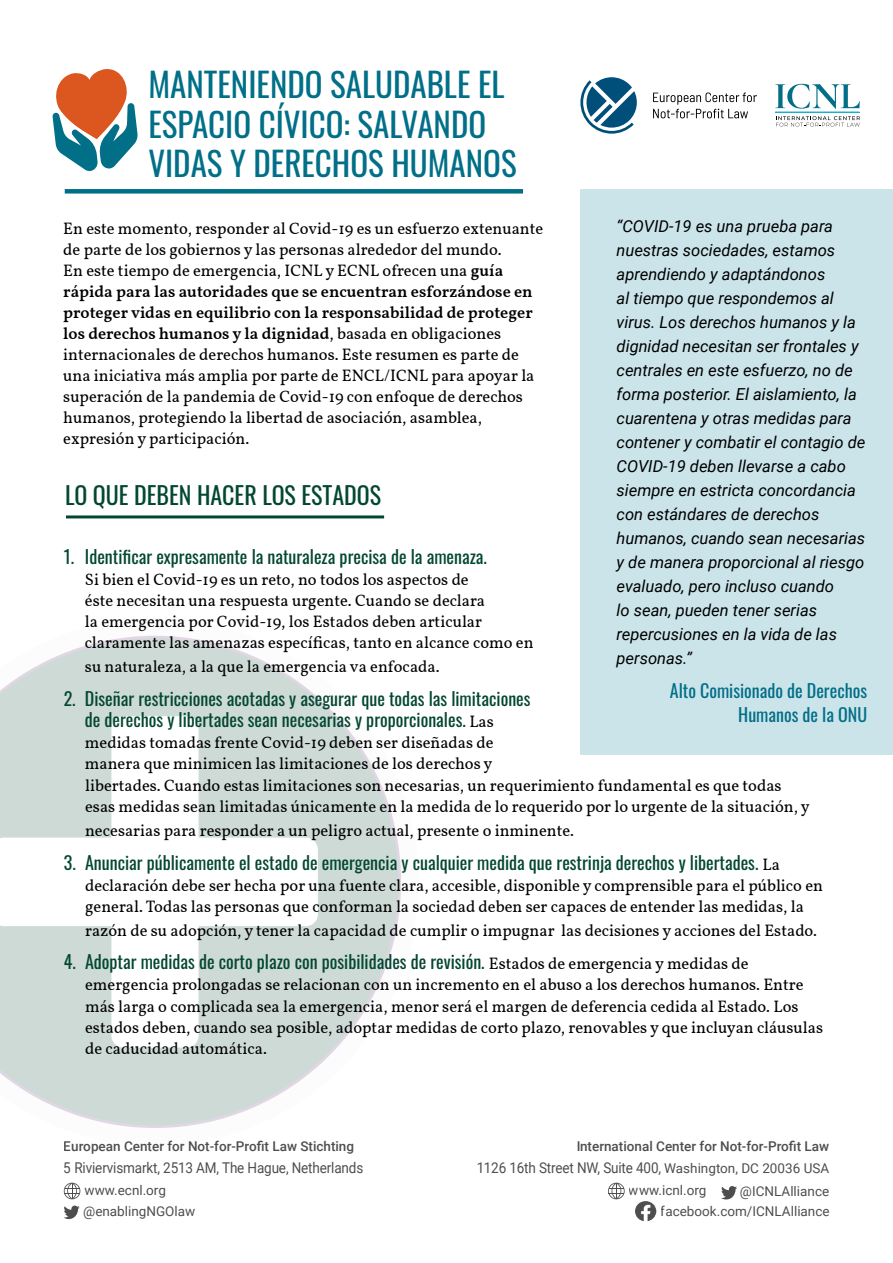
<style>
.page{position:relative;width:893px;height:1263px;background:#fff}
.page>*{position:absolute;margin:0;border:0;box-sizing:border-box;transform-origin:0 0}
.t1{font:33px/39.6px "Oswald";color:#016f87}
.t2{font:24px "Oswald";color:#034732}
.t3{font:18px/21px "Oswald";color:#034732}
.t4{font:18px/24px "Oswald";color:#016f87}
.t5{font:16.5px/21px "Vollkorn";color:#000}
.t6{font:italic 16.5px/24px "Roboto";color:#000}
.t7{font:14.85px "Roboto";letter-spacing:-.01em;color:#000;scale:.91 1}
.t8{font:500 13.5px "Roboto";color:#000}
.t9{font:13.5px/21.1px "Roboto";color:#000}
.s1{font-weight:600}
.s2{font-family:"Vollkorn";font-size:16.5px;color:#000}
.s3{font-size:13.5px}
</style>
<div class="page">
<svg style="left:52px;top:69px;width:86px;height:102px"></svg>
<svg style="left:0;top:636px;width:401px;height:492px"></svg>
<svg style="left:0;top:716px;width:318px;height:331px;fill:#cddad6"></svg>
<div style="left:580px;top:189px;width:313px;height:566px;background:#cbe4ea"></div>
<div style="left:65px;top:189px;width:458px;height:5px;background:#016f87"></div>
<svg style="left:653px;top:92px;width:104px;height:26px"></svg>
<svg style="left:580px;top:77px;width:57px;height:57px"></svg>
<hr style="left:66px;top:515px;width:318px;height:3px;background:#034732">
<svg style="left:608px;top:1183px;width:17px;height:17px"></svg>
<svg style="left:63px;top:1183px;width:17px;height:36px"></svg>
<svg style="left:721px;top:1186px;width:16px;height:13px"></svg>
<img style="left:635px;top:1201px;width:21px;height:20px">
<svg style="left:775px;top:84px;width:85px;height:25px"></svg>
<svg style="left:776px;top:116px;width:84px;height:11px"></svg>
<hr style="left:775px;top:112px;width:84px;height:1px;background:#13b1d4">
<h1 class="t1" style="left:148px;top:61px;width:370px">Manteniendo saludable el espacio cívico: Salvando vidas y derechos humanos</h1>
<p class="t5" style="left:63px;top:218px;width:481px">En este momento, responder al Covid-19 es un esfuerzo extenuante de parte de los gobiernos y las personas alrededor del mundo.<br>En este tiempo de emergencia, ICNL y ECNL ofrecen una <span class="s1">guía rápida para las autoridades que se encuentran esforzándose en proteger vidas en equilibrio con la responsabilidad de proteger los derechos humanos y la dignidad</span>, basada en obligaciones internacionales de derechos humanos. Este resumen es parte de una iniciativa más amplia por parte de ENCL/ICNL para apoyar la superación de la pandemia de Covid-19 con enfoque de derechos humanos, protegiendo la libertad de asociación, asamblea, expresión y participación.</p>
<p class="t6" style="left:617px;top:213px;width:250px">“COVID-19 es una prueba para nuestras sociedades, estamos aprendiendo y adaptándonos<br>al tiempo que respondemos al virus. Los derechos humanos y la dignidad necesitan ser frontales y centrales en este esfuerzo, no de forma posterior. El aislamiento, la cuarentena y otras medidas para contener y combatir el contagio de<br>COVID-19 deben llevarse a cabo siempre en estricta concordancia con estándares de derechos humanos, cuando sean necesarias y de manera proporcional al riesgo evaluado, pero incluso cuando<br>lo sean, pueden tener serias repercusiones en la vida de las personas.”</p>
<p class="t4" style="left:738px;top:677px;width:130px;text-indent:-68px">Alto Comisionado de Derechos<br>Humanos de la ONU</p>
<h2 class="t2" style="left:65px;top:473px;width:81px">LO QUE DEBEN</h2>
<h2 class="t2" style="left:197px;top:473px;width:13px">HACER</h2>
<h2 class="t2" style="left:262px;top:473px;width:52px">LOS ESTADOS</h2>
<p class="t3" style="left:64px;top:545px;width:425px">1. Identificar expresamente la naturaleza precisa de la amenaza.</p>
<p class="t5" style="left:85px;top:569px;width:450px">Si bien el Covid-19 es un reto, no todos los aspectos de<br>éste necesitan una respuesta urgente. Cuando se declara<br>la emergencia por Covid-19, los Estados deben articular claramente las amenazas específicas, tanto en alcance como en</p>
<p class="t5" style="left:85px;top:656px;width:356px">su naturaleza, a la que la emergencia va enfocada.</p>
<p class="t3" style="left:85px;top:686px;width:447px;text-indent:-21px">2. Diseñar restricciones acotadas y asegurar que todas las limitaciones de derechos y libertades sean necesarias y proporcionales. <span class="s2">Las</span></p>
<p class="t5" style="left:85px;top:732px;width:726px">medidas tomadas frente Covid-19 deben ser diseñadas de<br>manera que minimicen las limitaciones de los derechos y<br>libertades. Cuando estas limitaciones son necesarias, un requerimiento fundamental es que todas esas medidas sean limitadas únicamente en la medida de lo requerido por lo urgente de la situación, y</p>
<p class="t5" style="left:85px;top:820px;width:490px">necesarias para responder a un peligro actual, presente o inminente.</p>
<p class="t3" style="left:64px;top:850px;width:718px">3. Anunciar públicamente el estado de emergencia y cualquier medida que restrinja derechos y libertades. <span class="s2">La</span></p>
<p class="t5" style="left:85px;top:875px;width:739px">declaración debe ser hecha por una fuente clara, accesible, disponible y comprensible para el público en general. Todas las personas que conforman la sociedad deben ser capaces de entender las medidas, la</p>
<p class="t5" style="left:85px;top:920px;width:733px">razón de su adopción, y tener la capacidad de cumplir o impugnar las decisiones y acciones del Estado.</p>
<p class="t3" style="left:64px;top:950px;width:686px">4. Adoptar medidas de corto plazo con posibilidades de revisión. <span class="s2">Estados de emergencia y medidas de</span></p>
<p class="t5" style="left:85px;top:975px;width:739px">emergencia prolongadas se relacionan con un incremento en el abuso a los derechos humanos. Entre más larga o complicada sea la emergencia, menor será el margen de deferencia cedida al Estado. Los estados deben, cuando sea posible, adoptar medidas de corto plazo, renovables y que incluyan cláusulas de caducidad automática.</p>
<p class="t8" style="left:64px;top:1137px;width:292px">European Center for Not-for-Profit Law Stichting</p>
<p class="t8" style="left:576px;top:1137px;width:254px">International Center for Not-for-Profit Law</p>
<p class="t9" style="left:661px;top:1179px;width:170px;text-indent:-32px">www.icnl.org facebook.com/ICNLAlliance</p>
<p class="t7" style="left:64px;top:1157px;width:331px">5 Riviervismarkt, 2513 AM, The Hague, Netherlands</p>
<p class="t7" style="left:476px;top:1158px;width:389px">1126 16th Street NW, Suite 400, <span class="s3">Washington, DC 20036 USA</span></p>
<p class="t9" style="left:83px;top:1179px;width:114px">www.ecnl.org @enablingNGOlaw</p>
<p class="t9" style="left:740px;top:1180px;width:91px">@ICNLAlliance</p>
</div>
